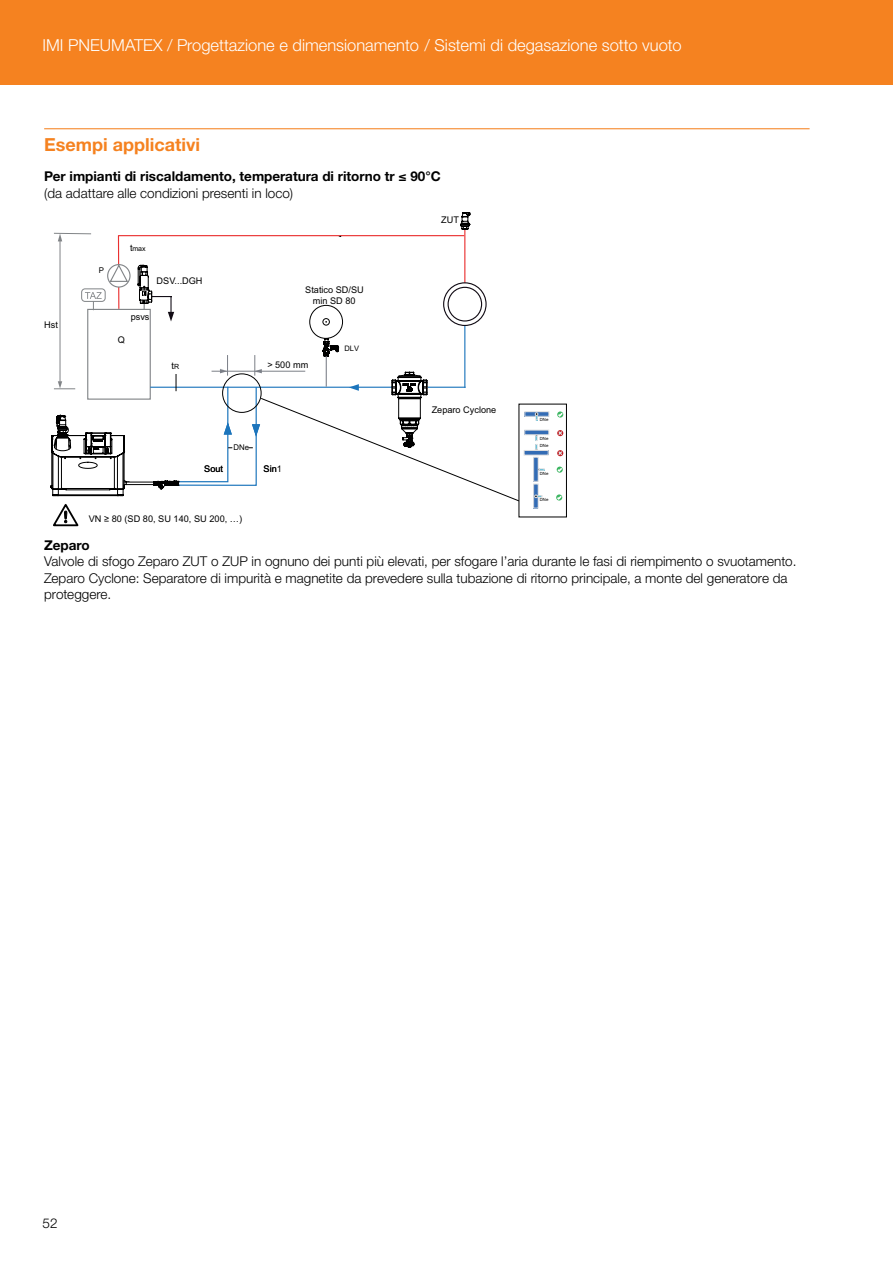
<style>
.page{position:relative;width:893px;height:1263px;background:#fff}
.page>*{position:absolute;margin:0;border:0;box-sizing:border-box;transform-origin:0 0}
.t1{font:700 18px "Helvetica Neue LTW1 G";color:#f58220}
.t2{font:300 16.5px "Helvetica Neue LTW1 G";color:#fff}
.t3{font:300 13.5px/16.5px "Helvetica Neue LTW1 G";color:#000}
.t4{font:700 13.5px "Helvetica Neue LTW1 G";color:#000}
.t5{font:9.45px "Arial";color:#000}
.t6{font:9.15px/11.1px "Arial";color:#000;text-align:center}
.t7{font:7.95px "Arial";color:#000}
.t8{font:7.5px "Arial";color:#000}
.t9{font:7.05px "Arial";color:#000}
.t10{font:4.2px "Arial";color:#000}
.t11{font:3.3px "Arial";color:#000}
.s1{font-size:9.15px}
.s2{font-size:7.05px}
</style>
<div class="page">
<div style="left:0;top:0;width:893px;height:85px;background:#f58220"></div>
<hr style="left:44px;top:128px;width:766px;height:1px;background:#f58220">
<svg style="left:51px;top:212px;width:468px;height:314px"></svg>
<div style="left:521px;top:433px;width:36px;height:87px;background:linear-gradient(to right,#848484,#848484)"></div>
<div style="left:519px;top:404px;width:47px;height:113px;background:#fff"></div>
<div style="left:519px;top:404px;width:48px;height:113px;border:1px solid #000"></div>
<svg style="left:535px;top:413px;width:3px;height:7px"></svg>
<div style="left:525px;top:430px;width:24px;height:5px;background:#336cb5"></div>
<div style="left:525px;top:430px;width:24px;height:5px;border:1px solid #dcdddf"></div>
<div style="left:524px;top:450px;width:24px;height:5px;background:#336cb5"></div>
<div style="left:524px;top:450px;width:24px;height:5px;border:1px solid #dcdddf"></div>
<hr style="left:534px;top:457px;width:4px;height:24px;background:#336cb5">
<div style="left:533px;top:457px;width:5px;height:24px;border:1px solid #dcdddf"></div>
<hr style="left:534px;top:484px;width:4px;height:24px;background:#336cb5">
<div style="left:533px;top:484px;width:5px;height:24px;border:1px solid #dcdddf"></div>
<svg style="left:533px;top:495px;width:9px;height:10px"></svg>
<svg style="left:557px;top:411px;width:7px;height:7px"></svg>
<svg style="left:556px;top:494px;width:7px;height:7px"></svg>
<svg style="left:533px;top:430px;width:31px;height:44px"></svg>
<p class="t2" style="left:177px;top:35px;width:506px">Progettazione e dimensionamento / Sistemi di degasazione sotto vuoto</p>
<p class="t2" style="left:44px;top:35px;width:622px">IMI PNEUMATEX / Valvole di sfogo automatico, Defangatori e Degasatori / Simply Vento</p>
<h1 class="t1" style="left:44px;top:133px;width:157px">Esempi applicativi</h1>
<p class="t4" style="left:44px;top:168px;width:398px">Per impianti di riscaldamento, temperatura di ritorno tr ≤ 90°C</p>
<p class="t3" style="left:44px;top:185px;width:251px">(da adattare alle condizioni presenti in loco)</p>
<p class="t6" style="left:44px;top:319px;width:15px">Hst</p>
<p class="t7" style="left:99px;top:265px;width:7px">P</p>
<p class="t9" style="left:130px;top:244px;width:17px"><span class="s1">t</span>max</p>
<p class="t6" style="left:157px;top:275px;width:47px">DSV...DGH</p>
<p class="t6" style="left:131px;top:311px;width:20px">psvs</p>
<p class="t6" style="left:118px;top:334px;width:9px">Q</p>
<p class="t5" style="left:172px;top:359px;width:9px">t<span class="s2">R</span></p>
<p class="t6" style="left:305px;top:284px;width:60px">Statico SD/SU min SD 80</p>
<p class="t6" style="left:267px;top:359px;width:42px">&gt; 500 mm</p>
<p class="t8" style="left:344px;top:343px;width:16px">DLV</p>
<p class="t7" style="left:233px;top:442px;width:17px">DNe</p>
<p class="t6" style="left:204px;top:463px;width:20px">Sout</p>
<p class="t6" style="left:264px;top:463px;width:20px">Sin1</p>
<p class="t6" style="left:89px;top:513px;width:155px">VN ≥ 80 (SD 80, SU 140, SU 200, …)</p>
<p class="t6" style="left:441px;top:214px;width:19px">ZUT</p>
<p class="t6" style="left:432px;top:404px;width:66px">Zeparo Cyclone</p>
<p class="t10" style="left:540px;top:417px;width:10px">DNe</p>
<p class="t10" style="left:540px;top:436px;width:10px">DNe</p>
<p class="t11" style="left:537px;top:443px;width:8px">DNe</p>
<p class="t10" style="left:540px;top:443px;width:10px">DNe</p>
<p class="t10" style="left:540px;top:470px;width:10px">DNe</p>
<p class="t10" style="left:540px;top:496px;width:10px">DNe</p>
<p class="t4" style="left:44px;top:537px;width:47px">Zeparo</p>
<p class="t3" style="left:44px;top:553px;width:754px">Valvole di sfogo Zeparo ZUT o ZUP in ognuno dei punti più elevati, per sfogare l’aria durante le fasi di riempimento o svuotamento.<br>Zeparo Cyclone: Separatore di impurità e magnetite da prevedere sulla tubazione di ritorno principale, a monte del generatore da proteggere.</p>
<p class="t3" style="left:43px;top:1215px;width:17px">52</p>
</div>
